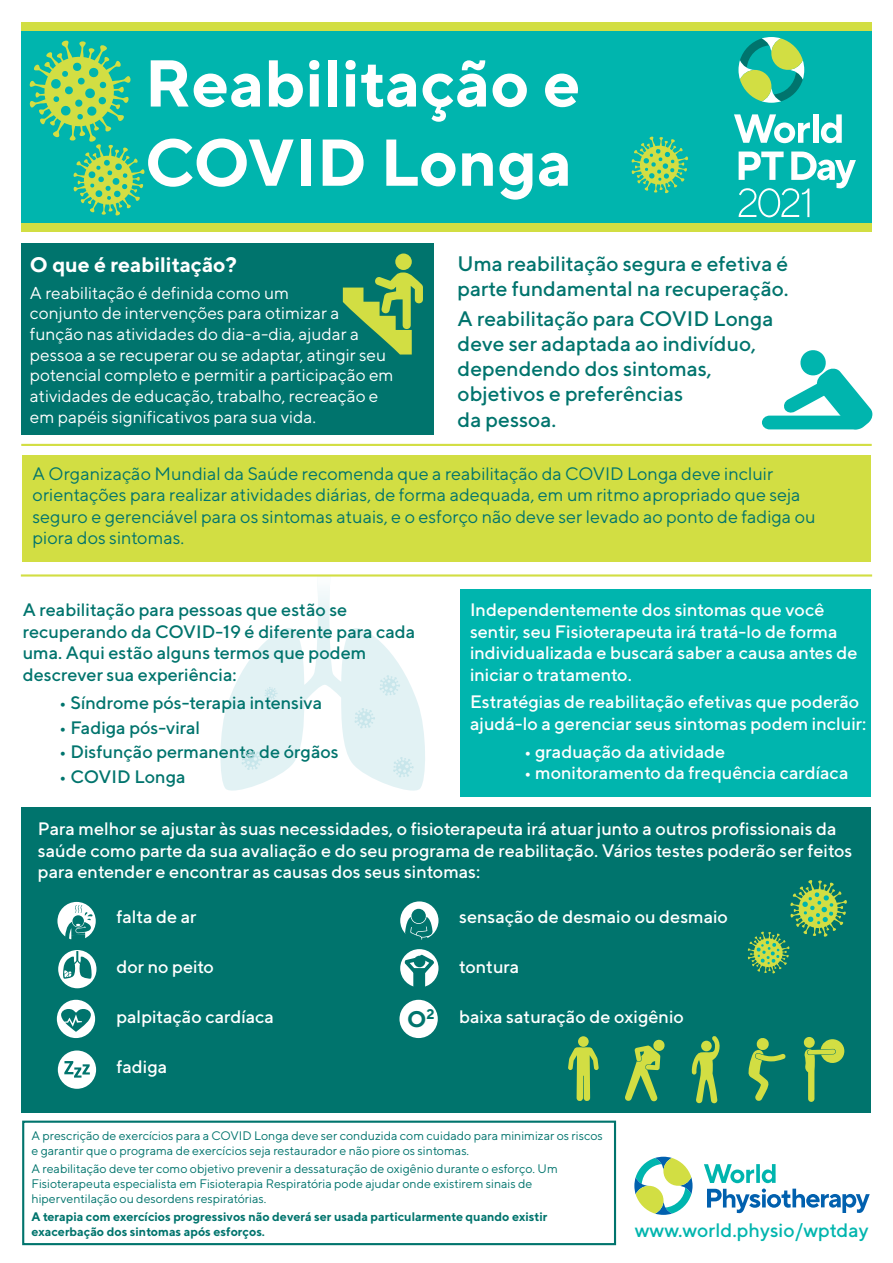
<style>
.page{position:relative;width:893px;height:1263px;background:#fff}
.page>*{position:absolute;margin:0;border:0;box-sizing:border-box;transform-origin:0 0}
.t1{font:700 66px/79.2px "TT Norms";color:#fff}
.t2{font:700 22.5px "TT Norms";color:#00746d}
.t3{font:500 21px/25.2px "TT Norms";color:#00746d}
.t4{font:700 21px "TT Norms";color:#fff}
.t5{font:500 19.5px "TT Norms";color:#00b5ae}
.t6{font:500 18px/21.6px "TT Norms";color:#fff}
.t7{font:18px/21.6px "TT Norms";color:#00746d}
.t8{font:500 18px/21.6px "TT Norms";color:#00746d}
.t9{font:17.25px/20.7px "TT Norms";color:#fff}
.t10{font:12.3px/15px "TT Norms";color:#00746d}
.t11{font:700 12.3px/15px "TT Norms";color:#00746d}
</style>
<div class="page">
<hr style="left:21px;top:444px;width:851px;height:2px;background:#d2de43">
<div style="left:21px;top:243px;width:413px;height:192px;background:#00746d"></div>
<div style="left:22px;top:456px;width:849px;height:106px;background:#d2de43"></div>
<div style="left:21px;top:24px;width:851px;height:199px;background:#00b5ae"></div>
<div style="left:21px;top:223px;width:851px;height:9px;background:#d2de43"></div>
<div style="left:21px;top:22px;width:851px;height:9px;background:#d2de43"></div>
<svg style="left:738px;top:37px;width:66px;height:66px"></svg>
<svg style="left:734px;top:114px;width:76px;height:29px"></svg>
<div style="left:813px;top:114px;width:6px;height:29px;background:#fff"></div>
<svg style="left:821px;top:114px;width:21px;height:29px"></svg>
<svg style="left:739px;top:152px;width:117px;height:65px"></svg>
<svg style="left:704px;top:1164px;width:166px;height:49px"></svg>
<svg style="left:634px;top:1157px;width:58px;height:58px"></svg>
<div style="left:22px;top:1120px;width:594px;height:125px;border:2px solid #00746d"></div>
<div style="left:21px;top:807px;width:850px;height:305px;background:#00746d"></div>
<div style="left:57px;top:1000px;width:38px;height:38px;background:#fff;border-radius:50%"></div>
<svg style="left:61px;top:1009px;width:30px;height:23px"></svg>
<div style="left:58px;top:1050px;width:38px;height:39px;background:#fff;border-radius:50%"></div>
<div style="left:400px;top:901px;width:38px;height:39px;background:#fff;border-radius:50%"></div>
<div style="left:411px;top:909px;width:15px;height:14px;background:#00746d;border-radius:50%"></div>
<svg style="left:29px;top:40px;width:116px;height:176px"></svg>
<svg style="left:631px;top:136px;width:57px;height:57px"></svg>
<svg style="left:343px;top:253px;width:80px;height:101px"></svg>
<svg style="left:762px;top:350px;width:111px;height:80px"></svg>
<hr style="left:21px;top:574px;width:851px;height:2px;background:#d2de43">
<div style="left:460px;top:589px;width:411px;height:207px;background:#00b5ae"></div>
<svg style="left:57px;top:902px;width:39px;height:38px"></svg>
<div style="left:58px;top:950px;width:38px;height:38px;background:#fff;border-radius:50%"></div>
<svg style="left:62px;top:905px;width:32px;height:74px"></svg>
<svg style="left:64px;top:1061px;width:26px;height:16px"></svg>
<div style="left:400px;top:949px;width:38px;height:38px;background:#fff;border-radius:50%"></div>
<svg style="left:403px;top:917px;width:31px;height:90px"></svg>
<div style="left:399px;top:1000px;width:39px;height:38px;background:#fff;border-radius:50%"></div>
<svg style="left:220px;top:589px;width:205px;height:202px"></svg>
<svg style="left:804px;top:1037px;width:40px;height:65px"></svg>
<svg style="left:748px;top:1038px;width:38px;height:63px"></svg>
<svg style="left:625px;top:1039px;width:40px;height:62px"></svg>
<svg style="left:568px;top:1046px;width:31px;height:55px"></svg>
<div style="left:578px;top:1036px;width:11px;height:11px;background:#d2de43;border-radius:50%"></div>
<svg style="left:692px;top:1036px;width:28px;height:67px"></svg>
<div style="left:701px;top:1040px;width:11px;height:11px;background:#d2de43;border-radius:50%"></div>
<svg style="left:747px;top:880px;width:100px;height:94px"></svg>
<h1 class="t1" style="left:145px;top:42px;width:437px">Reabilitação e<br>COVID Longa</h1>
<p class="t4" style="left:30px;top:251px;width:209px">O que é reabilitação?</p>
<p class="t9" style="left:30px;top:282px;width:365px">A reabilitação é definida como um<br>conjunto de intervenções para otimizar a função nas atividades do dia-a-dia, ajudar a pessoa a se recuperar ou se adaptar, atingir seu potencial completo e permitir a participação em atividades de educação, trabalho, recreação e em papéis significativos para sua vida.</p>
<p class="t3" style="left:458px;top:250px;width:333px">Uma reabilitação segura e efetiva é parte fundamental na recuperação.</p>
<p class="t3" style="left:458px;top:305px;width:317px">A reabilitação para COVID Longa deve ser adaptada ao indivíduo, dependendo dos sintomas, objetivos e preferências<br>da pessoa.</p>
<p class="t7" style="left:33px;top:462px;width:785px">A Organização Mundial da Saúde recomenda que a reabilitação da COVID Longa deve incluir orientações para realizar atividades diárias, de forma adequada, em um ritmo apropriado que seja seguro e gerenciável para os sintomas atuais, e o esforço não deve ser levado ao ponto de fadiga ou piora dos sintomas.</p>
<p class="t8" style="left:23px;top:598px;width:394px">A reabilitação para pessoas que estão se recuperando da COVID-19 é diferente para cada uma. Aqui estão alguns termos que podem descrever sua experiência:</p>
<p class="t6" style="left:470px;top:598px;width:389px">Independentemente dos sintomas que você sentir, seu Fisioterapeuta irá tratá-lo de forma individualizada e buscará saber a causa antes de iniciar o tratamento.</p>
<p class="t6" style="left:470px;top:691px;width:398px">Estratégias de reabilitação efetivas que poderão ajudá-lo a gerenciar seus sintomas podem incluir:</p>
<p class="t6" style="left:524px;top:740px;width:203px">• graduação da atividade</p>
<p class="t6" style="left:524px;top:762px;width:326px">• monitoramento da frequência cardíaca</p>
<p class="t8" style="left:59px;top:691px;width:264px">• Síndrome pós-terapia intensiva</p>
<p class="t8" style="left:59px;top:716px;width:142px">• Fadiga pós-viral</p>
<p class="t8" style="left:59px;top:741px;width:281px">• Disfunção permanente de órgãos</p>
<p class="t8" style="left:59px;top:765px;width:128px">• COVID Longa</p>
<p class="t6" style="left:38px;top:818px;width:816px">Para melhor se ajustar às suas necessidades, o fisioterapeuta irá atuar junto a outros profissionais da saúde como parte da sua avaliação e do seu programa de reabilitação. Vários testes poderão ser feitos para entender e encontrar as causas dos seus sintomas:</p>
<p class="t6" style="left:116px;top:905px;width:82px">falta de ar</p>
<p class="t6" style="left:116px;top:956px;width:99px">dor no peito</p>
<p class="t6" style="left:116px;top:1006px;width:159px">palpitação cardíaca</p>
<p class="t6" style="left:116px;top:1056px;width:52px">fadiga</p>
<p class="t2" style="left:407px;top:1005px;width:29px">O<sup>2</sup></p>
<p class="t6" style="left:459px;top:905px;width:270px">sensação de desmaio ou desmaio</p>
<p class="t6" style="left:459px;top:956px;width:62px">tontura</p>
<p class="t6" style="left:459px;top:1006px;width:226px">baixa saturação de oxigênio</p>
<p class="t10" style="left:31px;top:1127px;width:573px">A prescrição de exercícios para a COVID Longa deve ser conduzida com cuidado para minimizar os riscos e garantir que o programa de exercícios seja restaurador e não piore os sintomas.</p>
<p class="t10" style="left:31px;top:1160px;width:528px">A reabilitação deve ter como objetivo prevenir a dessaturação de oxigênio durante o esforço. Um<br>Fisioterapeuta especialista em Fisioterapia Respiratória pode ajudar onde existirem sinais de hiperventilação ou desordens respiratórias.</p>
<p class="t11" style="left:31px;top:1208px;width:518px">A terapia com exercícios progressivos não deverá ser usada particularmente quando existir exacerbação dos sintomas após esforços.</p>
<p class="t5" style="left:635px;top:1218px;width:235px">www.world.physio/wptday</p>
</div>
